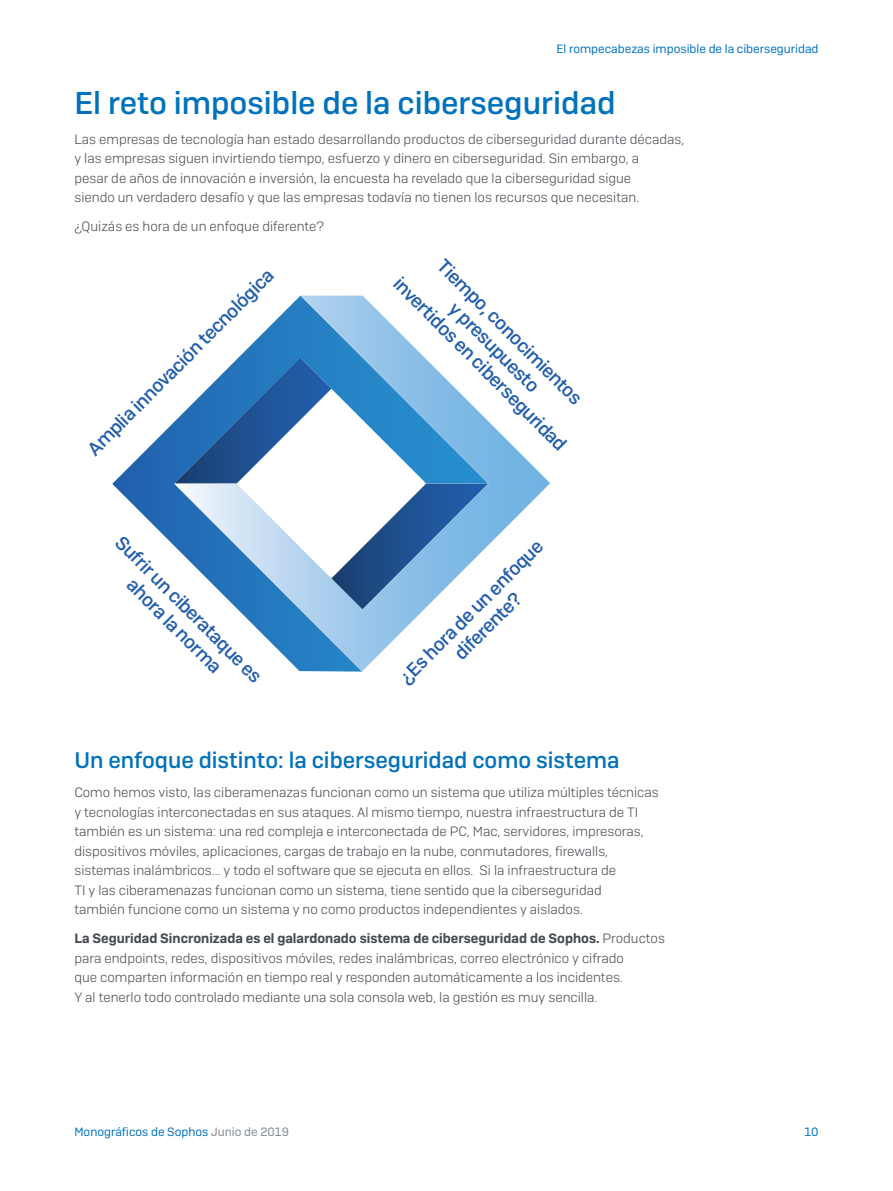
<style>
.page{position:relative;width:893px;height:1191px;background:#fff}
.page>*{position:absolute;margin:0;border:0;box-sizing:border-box;transform-origin:0 0}
.t1{font:500 31.5px "Sophos Sans";color:#0072bc}
.t2{font:500 22.5px "Sophos Sans";color:#0072bc}
.t3{font:500 19.05px/21.9px "Sophos Sans";color:#215dab;text-align:center}
.t4{font:300 13.5px/19.5px "Sophos Sans";color:#454a4f}
.t5{font:12px "Sophos Sans";color:#0072bc}
.s1{font-weight:600}
.s2{color:#81898e}
</style>
<div class="page">
<svg style="left:112px;top:422px;width:62px;height:124px"></svg>
<svg style="left:174px;top:296px;width:376px;height:375px"></svg>
<p class="t5" style="left:556px;top:42px;width:264px">El rompecabezas imposible de la ciberseguridad</p>
<h1 class="t1" style="left:74px;top:84px;width:543px">El reto imposible de la ciberseguridad</h1>
<p class="t4" style="left:74px;top:129px;width:611px">Las empresas de tecnología han estado desarrollando productos de ciberseguridad durante décadas, y las empresas siguen invirtiendo tiempo, esfuerzo y dinero en ciberseguridad. Sin embargo, a<br>pesar de años de innovación e inversión, la encuesta ha revelado que la ciberseguridad sigue<br>siendo un verdadero desafío y que las empresas todavía no tienen los recursos que necesitan.</p>
<p class="t4" style="left:74px;top:217px;width:251px">¿Quizás es hora de un enfoque diferente?</p>
<h3 class="t3" style="left:83px;top:444px;width:256px;rotate:-45deg">Amplia innovación tecnológica</h3>
<h3 class="t3" style="left:436px;top:241px;width:237px;rotate:45deg">Tiempo, conocimientos<br>y presupuesto<br>invertidos en ciberseguridad</h3>
<h3 class="t3" style="left:126px;top:531px;width:200px;rotate:45deg">Sufrir un ciberataque es ahora la norma</h3>
<h3 class="t3" style="left:395px;top:672px;width:196px;rotate:-45deg">¿Es hora de un enfoque diferente?</h3>
<h2 class="t2" style="left:74px;top:746px;width:547px">Un enfoque distinto: la ciberseguridad como sistema</h2>
<p class="t4" style="left:74px;top:782px;width:586px">Como hemos visto, las ciberamenazas funcionan como un sistema que utiliza múltiples técnicas y tecnologías interconectadas en sus ataques. Al mismo tiempo, nuestra infraestructura de TI también es un sistema: una red compleja e interconectada de PC, Mac, servidores, impresoras, dispositivos móviles, aplicaciones, cargas de trabajo en la nube, conmutadores, firewalls, sistemas inalámbricos... y todo el software que se ejecuta en ellos. Si la infraestructura de<br>TI y las ciberamenazas funcionan como un sistema, tiene sentido que la ciberseguridad<br>también funcione como un sistema y no como productos independientes y aislados.</p>
<p class="t4" style="left:74px;top:928px;width:592px"><span class="s1">La Seguridad Sincronizada es el galardonado sistema de ciberseguridad de Sophos.</span> Productos para endpoints, redes, dispositivos móviles, redes inalámbricas, correo electrónico y cifrado<br>que comparten información en tiempo real y responden automáticamente a los incidentes.<br>Y al tenerlo todo controlado mediante una sola consola web, la gestión es muy sencilla.</p>
<p class="t5" style="left:74px;top:1124px;width:216px">Monográficos de Sophos <span class="s2">Junio de 2019</span></p>
<p class="t5" style="left:804px;top:1124px;width:16px">10</p>
</div>
